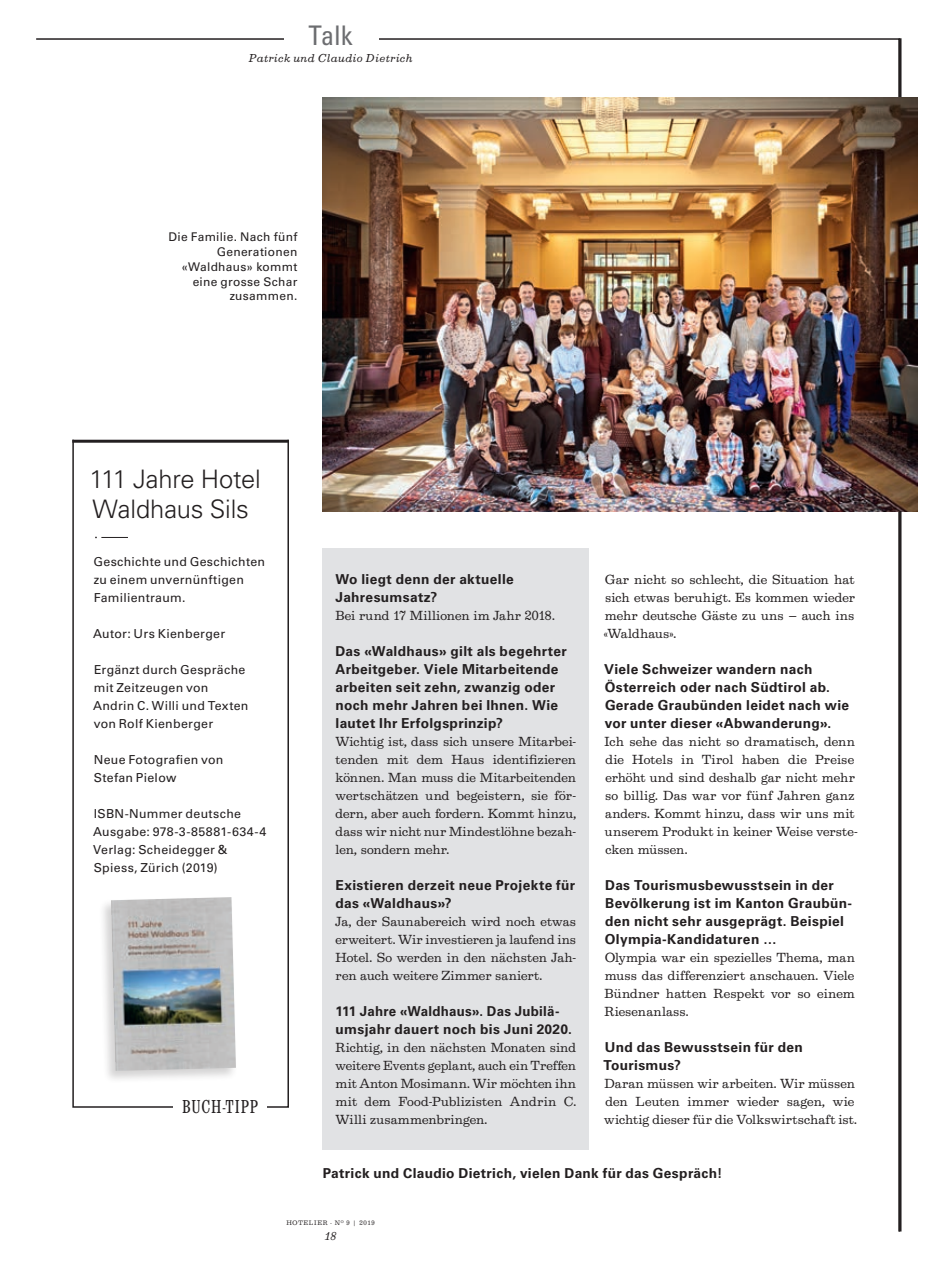
<style>
.page{position:relative;width:936px;height:1263px;background:#fff}
.page>*{position:absolute;margin:0;border:0;box-sizing:border-box;transform-origin:0 0}
.t1{font:condensed 27px "Univers LT Pro";color:#6c6d70}
.t2{font:300 25.5px/30px "Univers LT Pro 45";letter-spacing:-.005em;color:#231f20}
.t3{font:19.5px "Egizio URW Con";letter-spacing:.04em;color:#231f20}
.t4{font:13.65px/18px "Egizio URW";letter-spacing:.005em;color:#231f20;text-align:justify}
.t5{font:700 13.65px/18px "Univers LT Pro 65";letter-spacing:.025em;color:#231f20}
.t6{font:12.3px/18px "Univers LT Pro 55 Roman";letter-spacing:.025em;color:#231f20}
.t7{font:12px/14.7px "Univers LT Pro 55 Roman";letter-spacing:.02em;color:#231f20;text-align:right}
.t8{font:italic 12px "Egizio URW";letter-spacing:.055em;color:#231f20}
.t9{font:6.75px "Egizio URW";letter-spacing:.105em;color:#231f20}
</style>
<div class="page">
<hr style="left:898px;top:38px;width:3px;height:1193px;background:#231f20">
<div style="left:323px;top:548px;width:266px;height:601px;background:#e1e2e4"></div>
<hr style="left:72px;top:440px;width:216px;height:3px;background:#231f20">
<div style="left:72px;top:439px;width:217px;height:669px;border:2px solid #231f20"></div>
<div style="left:173px;top:1100px;width:94px;height:13px;background:#fff"></div>
<svg style="left:95px;top:537px;width:33px;height:1px"></svg>
<div style="left:98px;top:895px;width:140px;height:189px;background:#231f20;opacity:.2"></div>
<img style="left:111px;top:897px;width:125px;height:174px">
<img style="left:323px;top:98px;width:594px;height:414px">
<h1 class="t1" style="left:308px;top:18px;width:46px">Talk</h1>
<p class="t8" style="left:249px;top:51px;width:165px">Patrick und Claudio Dietrich</p>
<p class="t7" style="left:168px;top:229px;width:130px">Die Familie. Nach fünf<br>Generationen «Waldhaus» kommt eine grosse Schar zusammen.</p>
<h2 class="t2" style="left:89px;top:463px;width:173px">111 Jahre Hotel<br>Waldhaus Sils</h2>
<p class="t6" style="left:93px;top:552px;width:173px">Geschichte und Geschichten zu einem unvernünftigen<br>Familientraum.</p>
<p class="t6" style="left:93px;top:624px;width:134px">Autor: Urs Kienberger</p>
<p class="t6" style="left:93px;top:660px;width:157px">Ergänzt durch Gespräche mit Zeitzeugen von<br>Andrin C. Willi und Texten von Rolf Kienberger</p>
<p class="t6" style="left:94px;top:750px;width:131px">Neue Fotografien von<br>Stefan Pielow</p>
<p class="t6" style="left:93px;top:804px;width:175px">ISBN-Nummer deutsche<br>Ausgabe: 978-3-85881-634-4<br>Verlag: Scheidegger &amp;<br>Spiess, Zürich (2019)</p>
<h3 class="t3" style="left:182px;top:1096px;width:78px">BUCH-TIPP</h3>
<p class="t5" style="left:335px;top:569px;width:180px">Wo liegt denn der aktuelle<br>Jahresumsatz?</p>
<p class="t4" style="left:335px;top:606px;width:221px">Bei rund 17 Millionen im Jahr 2018.</p>
<p class="t5" style="left:335px;top:641px;width:233px">Das «Waldhaus» gilt als begehrter<br>Arbeitgeber. Viele Mitarbeitende arbeiten seit zehn, zwanzig oder noch mehr Jahren bei Ihnen. Wie lautet Ihr Erfolgsprinzip?</p>
<p class="t4" style="left:335px;top:732px;width:242px">Wichtig ist, dass sich unsere Mitarbei&shy;tenden mit dem Haus identifizieren können. Man muss die Mitarbeitenden wertschätzen und begeistern, sie för&shy;dern, aber auch fordern. Kommt hinzu, dass wir nicht nur Mindestlöhne bezah&shy;len, sondern mehr.</p>
<p class="t5" style="left:335px;top:875px;width:241px">Existieren derzeit neue Projekte für das «Waldhaus»?</p>
<p class="t4" style="left:335px;top:912px;width:242px">Ja, der Saunabereich wird noch etwas erweitert. Wir investieren ja laufend ins Hotel. So werden in den nächsten Jah&shy;ren auch weitere Zimmer saniert.</p>
<p class="t5" style="left:335px;top:1001px;width:238px">111 Jahre «Waldhaus». Das Jubilä--- umsjahr dauert noch bis Juni 2020.</p>
<p class="t4" style="left:335px;top:1038px;width:242px">Richtig, in den nächsten Monaten sind weitere Events geplant, auch ein Treffen mit Anton Mosimann. Wir möchten ihn mit dem Food-Publizisten Andrin C.<br>Willi zusammenbringen.</p>
<p class="t4" style="left:603px;top:570px;width:253px">Gar nicht so schlecht, die Situation hat sich etwas beruhigt. Es kommen wieder mehr deutsche Gäste zu uns – auch ins «Waldhaus».</p>
<p class="t5" style="left:604px;top:659px;width:246px">Viele Schweizer wandern nach<br>Österreich oder nach Südtirol ab.<br>Gerade Graubünden leidet nach wie vor unter dieser «Abwanderung».</p>
<p class="t4" style="left:604px;top:732px;width:255px;text-align:left">Ich sehe das nicht so dramatisch, denn die Hotels in Tirol haben die Preise erhöht und sind deshalb gar nicht mehr so billig. Das war vor fünf Jahren ganz anders. Kommt hinzu, dass wir uns mit unserem Produkt in keiner Weise verste&shy;cken müssen.</p>
<p class="t5" style="left:605px;top:875px;width:249px">Das Tourismusbewusstsein in der<br>Bevölkerung ist im Kanton Graubün&shy;den nicht sehr ausgeprägt. Beispiel<br>Olympia-Kandidaturen …</p>
<p class="t4" style="left:604px;top:948px;width:252px">Olympia war ein spezielles Thema, man muss das differenziert anschauen. Viele Bündner hatten Respekt vor so einem Riesenanlass.</p>
<p class="t5" style="left:603px;top:1037px;width:201px">Und das Bewusstsein für den<br>Tourismus?</p>
<p class="t4" style="left:604px;top:1074px;width:254px;text-align:left">Daran müssen wir arbeiten. Wir müssen den Leuten immer wieder sagen, wie wichtig dieser für die Volkswirtschaft ist.</p>
<p class="t5" style="left:323px;top:1163px;width:401px">Patrick und Claudio Dietrich, vielen Dank für das Gespräch!</p>
<p class="t9" style="left:286px;top:1219px;width:90px">HOTELIER · N<sup>O</sup> 9 | 2019</p>
<p class="t8" style="left:324px;top:1229px;width:14px">18</p>
</div>
